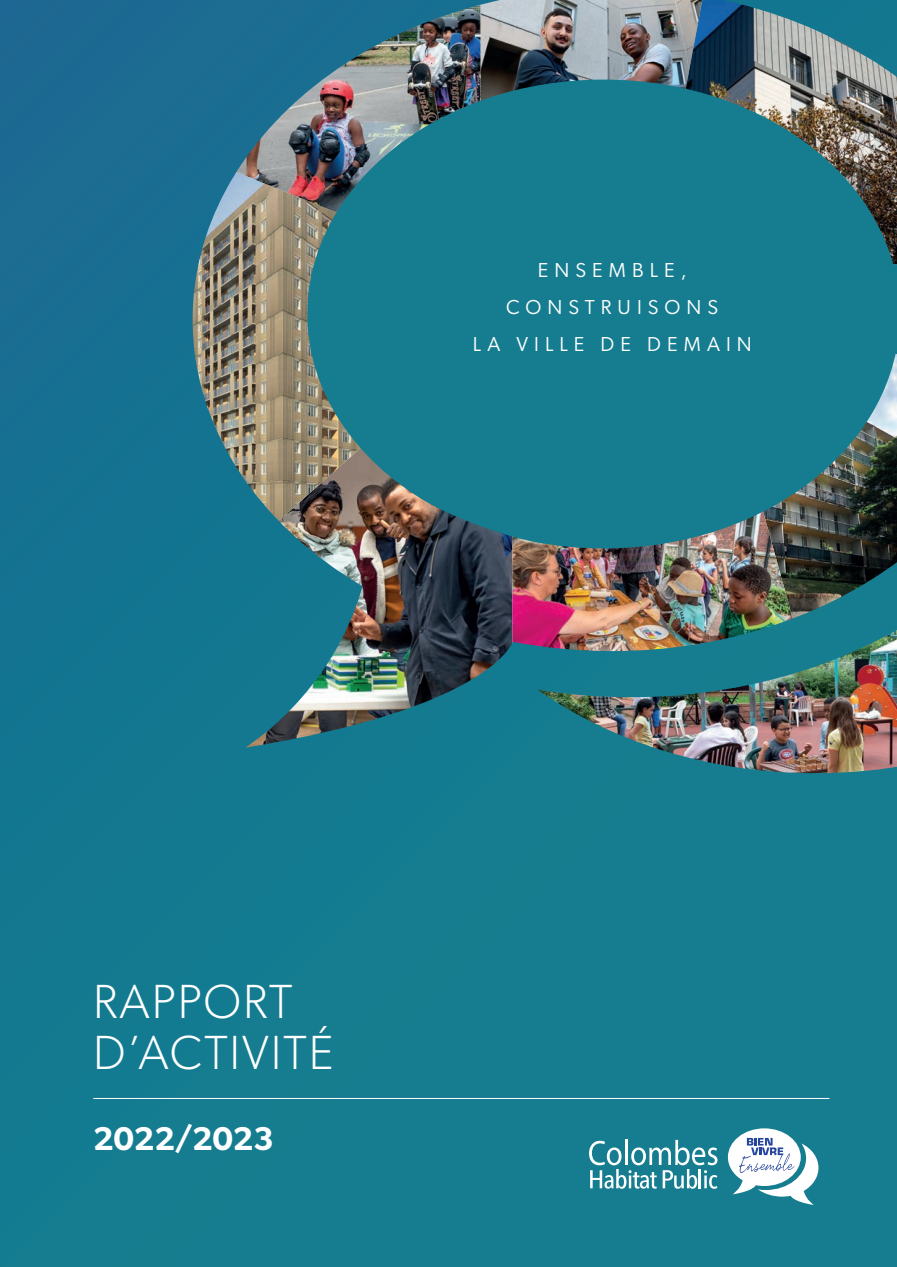
<style>
.page{position:relative;width:897px;height:1267px;background:#fff}
.page>*{position:absolute;margin:0;border:0;box-sizing:border-box;transform-origin:0 0}
.t1{font:300 48px/51.3px "Gibson";letter-spacing:.04em;color:#fff}
.t2{font:600 33px "Gibson";letter-spacing:-.01em;color:#fff}
.t3{font:20.25px/36.8px "Gibson";letter-spacing:.3em;color:#fff;text-align:center}
</style>
<div class="page">
<img style="left:0;top:0;width:896px;height:1266px">
<img style="left:307px;top:80px;width:589px;height:468px">
<hr style="left:93px;top:1097px;width:736px;height:1px;background:#fff">
<svg style="left:727px;top:1128px;width:91px;height:76px"></svg>
<svg style="left:589px;top:1139px;width:128px;height:49px"></svg>
<svg style="left:892px;top:1262px;width:5px;height:5px"></svg>
<p class="t3" style="left:472px;top:252px;width:280px">ENSEMBLE,<br>CONSTRUISONS<br>LA VILLE DE DEMAIN</p>
<h1 class="t1" style="left:93px;top:975px;width:241px">RAPPORT<br>D’ACTIVITÉ</h1>
<h2 class="t2" style="left:93px;top:1119px;width:182px">2022/2023</h2>
</div>
